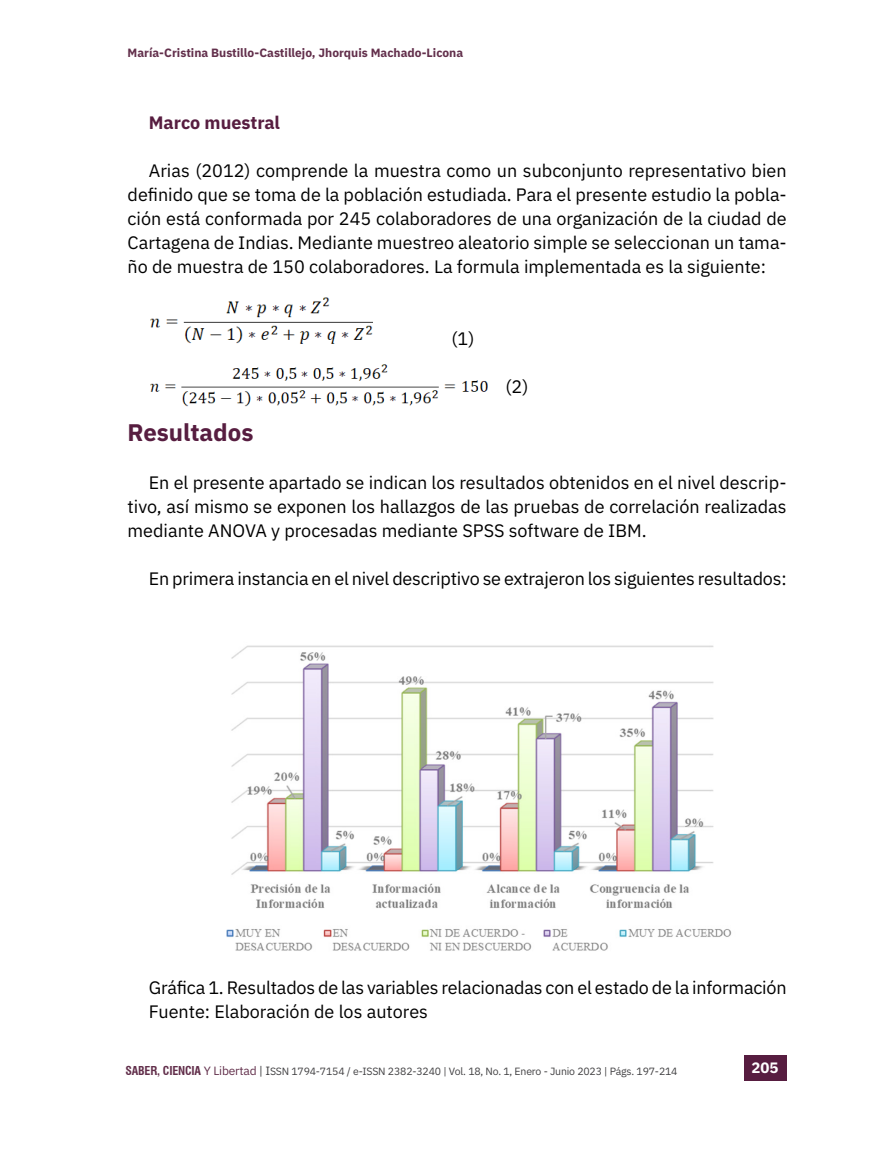
<style>
.page{position:relative;width:893px;height:1149px;background:#fff}
.page>*{position:absolute;margin:0;border:0;box-sizing:border-box;transform-origin:0 0}
.t1{font:700 24px "IBM Plex Sans";color:#571d40}
.t2{font:18px/24px "IBM Plex Sans";letter-spacing:-.01em;color:#000;text-align:justify}
.t3{font:700 18px "IBM Plex Sans";color:#571d40}
.t4{font:700 15px "IBM Plex Sans";color:#fff}
.t5{font:700 12px "IBM Plex Sans";color:#622f4b}
.t6{font:10.5px "IBM Plex Sans";letter-spacing:-.015em;color:#414042}
.s1{font-family:"Swiss 721 BT";font-weight:700;font-stretch:condensed;font-size:12px;color:#622f4b}
.s2{font-size:12px;color:#622f4b}
.s3{font-size:12px}
</style>
<div class="page">
<div style="left:744px;top:1054px;width:43px;height:26px;background:#571d40"></div>
<img style="left:150px;top:297px;width:222px;height:47px">
<img style="left:150px;top:364px;width:337px;height:43px">
<img style="left:226px;top:645px;width:506px;height:306px">
<p class="t5" style="left:128px;top:43px;width:337px">María-Cristina Bustillo-Castillejo, Jhorquis Machado-Licona</p>
<p class="t3" style="left:149px;top:108px;width:133px">Marco muestral</p>
<p class="t2" style="left:128px;top:157px;width:661px;text-indent:21px">Arias (2012) comprende la muestra como un subconjunto representativo bien definido que se toma de la población estudiada. Para el presente estudio la pobla&shy;ción está conformada por 245 colaboradores de una organización de la ciudad de Cartagena de Indias. Mediante muestreo aleatorio simple se seleccionan un tama&shy;ño de muestra de 150 colaboradores. La formula implementada es la siguiente:</p>
<p class="t2" style="left:452px;top:325px;width:24px">(1)</p>
<p class="t2" style="left:506px;top:373px;width:24px">(2)</p>
<h1 class="t1" style="left:128px;top:413px;width:127px">Resultados</h1>
<p class="t2" style="left:128px;top:469px;width:661px;text-indent:21px">En el presente apartado se indican los resultados obtenidos en el nivel descrip&shy;tivo, así mismo se exponen los hallazgos de las pruebas de correlación realizadas mediante ANOVA y procesadas mediante SPSS software de IBM.</p>
<p class="t2" style="left:149px;top:565px;width:639px">En primera instancia en el nivel descriptivo se extrajeron los siguientes resultados:</p>
<p class="t2" style="left:149px;top:973px;width:639px">Gráfica 1. Resultados de las variables relacionadas con el estado de la información<br>Fuente: Elaboración de los autores</p>
<p class="t6" style="left:125px;top:1063px;width:554px"><span class="s1">SABER, CIENCIA</span> <span class="s2">Y Libertad</span> <span class="s3">| I</span>SSN 1794-7154 / e-ISSN 2382-3240 | Vol. 18, No. 1, Enero - Junio 2023 | Págs. 197-214</p>
<p class="t4" style="left:751px;top:1055px;width:28px">205</p>
</div>
